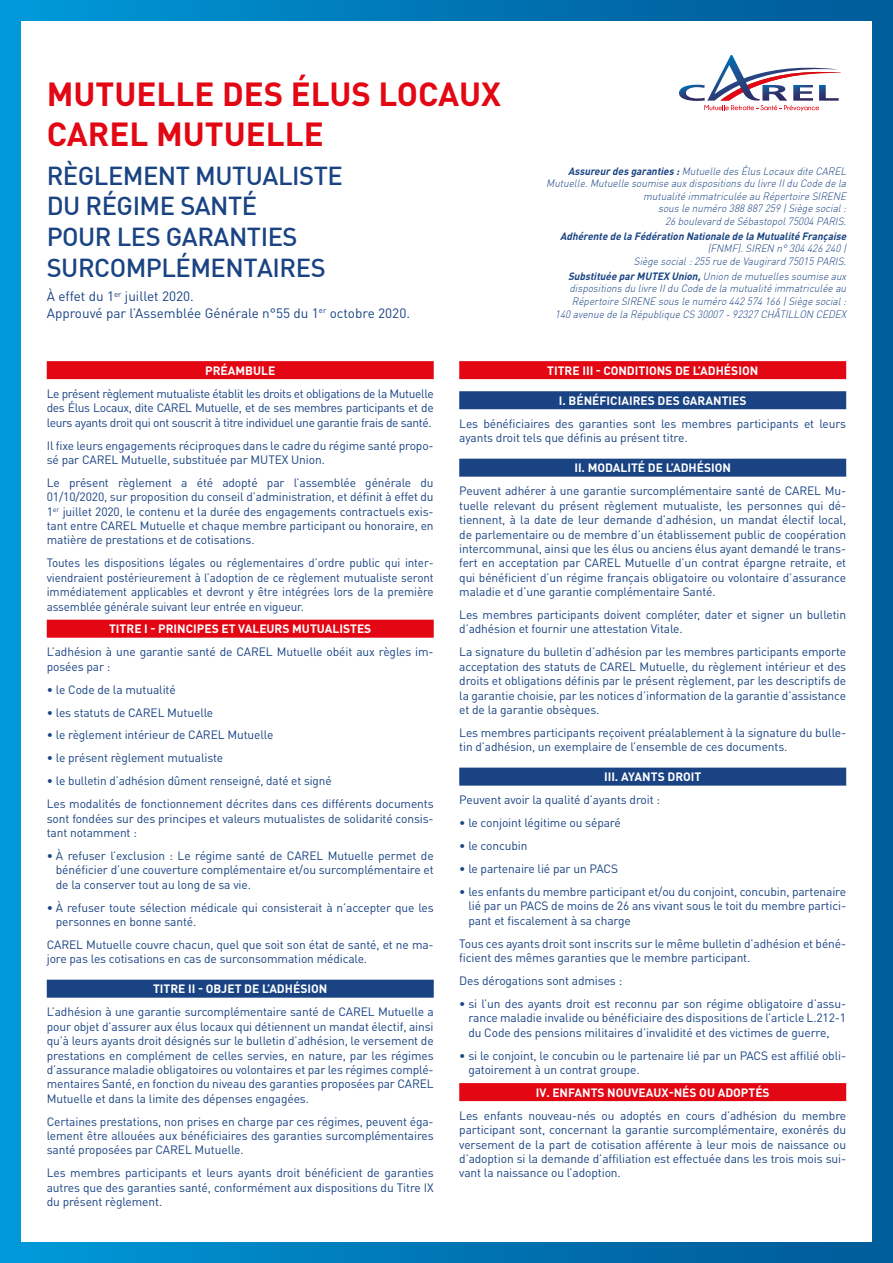
<style>
.page{position:relative;width:893px;height:1263px;background:#fff}
.page>*{position:absolute;margin:0;border:0;box-sizing:border-box;transform-origin:0 0}
.t1{font:700 33px/39.6px "DIN";color:#e30613}
.t2{font:500 25.5px/30.6px "DIN";letter-spacing:-.02em;color:#194383}
.t3{font:13.5px/16.2px "DIN";color:#194383}
.t4{font:12px/14.4px "DIN Pro";letter-spacing:-.01em;color:#194383;text-align:justify}
.t5{font:700 12px "DIN Pro";color:#fff}
.t6{font:italic 300 10.5px/12.6px "DIN";color:#194383;text-align:right;scale:.95 1}
.t7{font:italic 700 10.5px "DIN";color:#194383;scale:.95 1}
.s1{font-weight:700}
</style>
<div class="page">
<div style="left:0;top:0;width:893px;height:1263px;background:linear-gradient(to right,#0098d7,#005796)"></div>
<div style="left:21px;top:21px;width:851px;height:1221px;background:#fff"></div>
<svg style="left:679px;top:55px;width:162px;height:56px"></svg>
<div style="left:47px;top:361px;width:387px;height:18px;background:#e30613"></div>
<div style="left:47px;top:620px;width:387px;height:18px;background:#e30613"></div>
<div style="left:47px;top:980px;width:387px;height:18px;background:#194383"></div>
<div style="left:459px;top:361px;width:387px;height:18px;background:#e30613"></div>
<div style="left:459px;top:391px;width:387px;height:18px;background:#194383"></div>
<div style="left:459px;top:459px;width:387px;height:18px;background:#194383"></div>
<div style="left:459px;top:768px;width:387px;height:18px;background:#194383"></div>
<div style="left:459px;top:1083px;width:387px;height:18px;background:#e30613"></div>
<h1 class="t1" style="left:47px;top:73px;width:456px">MUTUELLE DES ÉLUS LOCAUX<br>CAREL MUTUELLE</h1>
<h2 class="t2" style="left:47px;top:159px;width:298px">RÈGLEMENT MUTUALISTE<br>DU RÉGIME SANTÉ<br>POUR LES GARANTIES<br>SURCOMPLÉMENTAIRES</h2>
<p class="t3" style="left:47px;top:288px;width:365px">À effet du 1<sup>er</sup> juillet 2020.<br>Approuvé par l’Assemblée Générale n°55 du 1<sup>er</sup> octobre 2020.</p>
<p class="t6" style="left:546px;top:164px;width:320px"><span class="s1">Assureurdesgaranties:</span>Mutuelle desÉlusLocauxdite CAREL Mutuelle.Mutuelle soumise auxdispositionsdu livre IIdu Code de la mutualité immatriculée au Répertoire SIRENE<br>sousle numéro 388 887 259 |Siège social:<br>26 boulevard de Sébastopol75004 PARIS.</p>
<p class="t7" style="left:560px;top:229px;width:306px">Adhérente de la Fédération Nationale de la Mutualité Française</p>
<p class="t6" style="left:634px;top:242px;width:228px">(FNMF).SIREN n°304 426 240 |<br>Siège social:255 rue de Vaugirard 75015 PARIS.</p>
<p class="t6" style="left:555px;top:270px;width:311px"><span class="s1">Substituée parMUTEX Union,</span>Union de mutuellessoumise aux dispositionsdu livre IIdu Code de la mutualité immatriculée au Répertoire SIRENE sousle numéro 442 574 166 |Siège social:<br>140 avenue de la République CS 30007 -92327 CHÂTILLON CEDEX</p>
<p class="t5" style="left:205px;top:362px;width:72px">PRÉAMBULE</p>
<p class="t4" style="left:47px;top:386px;width:388px">Le présent règlement mutualiste établit les droits et obligations de la Mutuelle des Élus Locaux, dite CAREL Mutuelle, et de ses membres participants et de leurs ayants droit qui ont souscrit à titre individuel une garantie frais de santé.</p>
<p class="t4" style="left:47px;top:437px;width:388px">Il fixe leurs engagements réciproques dans le cadre du régime santé propo&shy;sé par CAREL Mutuelle, substituée par MUTEX Union.</p>
<p class="t4" style="left:47px;top:475px;width:388px">Le présent règlement a été adopté par l’assemblée générale du 01/10/2020, sur proposition du conseil d’administration, et définit à effet du 1<sup>er</sup> juillet 2020, le contenu et la durée des engagements contractuels exis&shy;tant entre CAREL Mutuelle et chaque membre participant ou honoraire, en matière de prestations et de cotisations.</p>
<p class="t4" style="left:47px;top:555px;width:388px">Toutes les dispositions légales ou réglementaires d’ordre public qui inter&shy;viendraient postérieurement à l’adoption de ce règlement mutualiste seront immédiatement applicables et devront y être intégrées lors de la première assemblée générale suivant leur entrée en vigueur.</p>
<p class="t5" style="left:109px;top:621px;width:264px">TITRE I - PRINCIPES ET VALEURS MUTUALISTES</p>
<p class="t4" style="left:47px;top:644px;width:388px">L’adhésion à une garantie santé de CAREL Mutuelle obéit aux règles im&shy;posées par :</p>
<p class="t4" style="left:47px;top:682px;width:130px">• le Code de la mutualité</p>
<p class="t4" style="left:47px;top:704px;width:168px">• les statuts de CAREL Mutuelle</p>
<p class="t4" style="left:47px;top:727px;width:228px">• le règlement intérieur de CAREL Mutuelle</p>
<p class="t4" style="left:47px;top:750px;width:178px">• le présent règlement mutualiste</p>
<p class="t4" style="left:47px;top:769px;width:388px;line-height:23px">• le bulletin d’adhésion dûment renseigné, daté et signé<br>Les modalités de fonctionnement décrites dans ces différents documents</p>
<p class="t4" style="left:47px;top:810px;width:388px">sont fondées sur des principes et valeurs mutualistes de solidarité consis&shy;tant notamment :</p>
<p class="t4" style="left:56px;top:848px;width:379px;text-indent:-9px">• À refuser l’exclusion : Le régime santé de CAREL Mutuelle permet de bénéficier d’une couverture complémentaire et/ou surcomplémentaire et de la conserver tout au long de sa vie.</p>
<p class="t4" style="left:56px;top:899px;width:379px;text-indent:-9px">• À refuser toute sélection médicale qui consisterait à n’accepter que les personnes en bonne santé.</p>
<p class="t4" style="left:47px;top:937px;width:388px">CAREL Mutuelle couvre chacun, quel que soit son état de santé, et ne ma&shy;jore pas les cotisations en cas de surconsommation médicale.</p>
<p class="t5" style="left:153px;top:981px;width:176px">TITRE II - OBJET DE L’ADHÉSION</p>
<p class="t4" style="left:47px;top:1004px;width:388px">L’adhésion à une garantie surcomplémentaire santé de CAREL Mutuelle a pour objet d’assurer aux élus locaux qui détiennent un mandat électif, ainsi qu’à leurs ayants droit désignés sur le bulletin d’adhésion, le versement de prestations en complément de celles servies, en nature, par les régimes d’assurance maladie obligatoires ou volontaires et par les régimes complé&shy;mentaires Santé, en fonction du niveau des garanties proposées par CAREL Mutuelle et dans la limite des dépenses engagées.</p>
<p class="t4" style="left:47px;top:1114px;width:388px">Certaines prestations, non prises en charge par ces régimes, peuvent éga&shy;lement être allouées aux bénéficiaires des garanties surcomplémentaires santé proposées par CAREL Mutuelle.</p>
<p class="t4" style="left:47px;top:1165px;width:388px">Les membres participants et leurs ayants droit bénéficient de garanties autres que des garanties santé, conformément aux dispositions du Titre IX du présent règlement.</p>
<p class="t5" style="left:547px;top:362px;width:213px">TITRE III - CONDITIONS DE L’ADHÉSION</p>
<p class="t5" style="left:559px;top:392px;width:189px">I. BÉNÉFICIAIRES DES GARANTIES</p>
<p class="t4" style="left:459px;top:416px;width:388px">Les bénéficiaires des garanties sont les membres participants et leurs ayants droit tels que définis au présent titre.</p>
<p class="t5" style="left:574px;top:460px;width:158px">II. MODALITÉ DE L’ADHÉSION</p>
<p class="t4" style="left:459px;top:483px;width:388px">Peuvent adhérer à une garantie surcomplémentaire santé de CAREL Mu&shy;tuelle relevant du présent règlement mutualiste, les personnes qui dé&shy;tiennent, à la date de leur demande d’adhésion, un mandat électif local, de parlementaire ou de membre d’un établissement public de coopération intercommunal, ainsi que les élus ou anciens élus ayant demandé le trans&shy;fert en acceptation par CAREL Mutuelle d’un contrat épargne retraite, et qui bénéficient d’un régime français obligatoire ou volontaire d’assurance maladie et d’une garantie complémentaire Santé.</p>
<p class="t4" style="left:459px;top:607px;width:388px">Les membres participants doivent compléter, dater et signer un bulletin d’adhésion et fournir une attestation Vitale.</p>
<p class="t4" style="left:459px;top:644px;width:388px">La signature du bulletin d’adhésion par les membres participants emporte acceptation des statuts de CAREL Mutuelle, du règlement intérieur et des droits et obligations définis par le présent règlement, par les descriptifs de la garantie choisie, par les notices d’information de la garantie d’assistance et de la garantie obsèques.</p>
<p class="t4" style="left:459px;top:725px;width:388px">Les membres participants reçoivent préalablement à la signature du bulle&shy;tin d’adhésion, un exemplaire de l’ensemble de ces documents.</p>
<p class="t5" style="left:604px;top:769px;width:99px">III. AYANTS DROIT</p>
<p class="t4" style="left:459px;top:792px;width:202px">Peuvent avoir la qualité d’ayants droit :</p>
<p class="t4" style="left:459px;top:815px;width:163px">• le conjoint légitime ou séparé</p>
<p class="t4" style="left:459px;top:838px;width:70px">• le concubin</p>
<p class="t4" style="left:459px;top:861px;width:160px">• le partenaire lié par un PACS</p>
<p class="t4" style="left:468px;top:884px;width:379px;text-indent:-9px">• les enfants du membre participant et/ou du conjoint, concubin, partenaire lié par un PACS de moins de 26 ans vivant sous le toit du membre partici&shy;pant et fiscalement à sa charge</p>
<p class="t4" style="left:459px;top:936px;width:388px">Tous ces ayants droit sont inscrits sur le même bulletin d’adhésion et béné&shy;ficient des mêmes garanties que le membre participant.</p>
<p class="t4" style="left:459px;top:973px;width:164px">Des dérogations sont admises :</p>
<p class="t4" style="left:468px;top:996px;width:379px;text-indent:-9px">• si l’un des ayants droit est reconnu par son régime obligatoire d’assu&shy;rance maladie invalide ou bénéficiaire des dispositions de l’article L.212-1 du Code des pensions militaires d’invalidité et des victimes de guerre,</p>
<p class="t4" style="left:468px;top:1047px;width:379px;text-indent:-9px">• si le conjoint, le concubin ou le partenaire lié par un PACS est affilié obli&shy;gatoirement à un contrat groupe.</p>
<p class="t5" style="left:536px;top:1084px;width:235px">IV. ENFANTS NOUVEAUX-NÉS OU ADOPTÉS</p>
<p class="t4" style="left:459px;top:1108px;width:388px">Les enfants nouveau-nés ou adoptés en cours d’adhésion du membre participant sont, concernant la garantie surcomplémentaire, exonérés du versement de la part de cotisation afférente à leur mois de naissance ou d’adoption si la demande d’affiliation est effectuée dans les trois mois sui&shy;vant la naissance ou l’adoption.</p>
</div>
